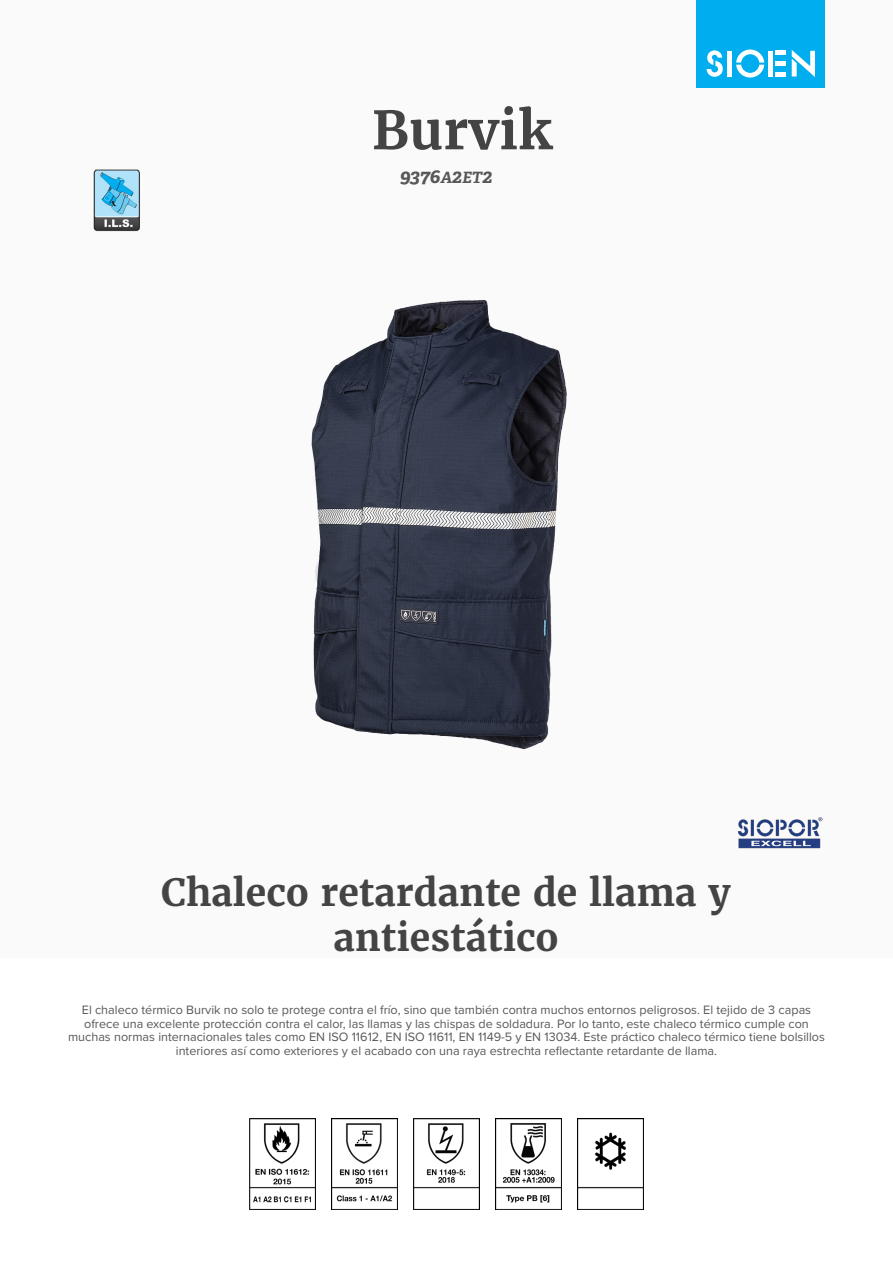
<style>
.page{position:relative;width:893px;height:1263px;background:#fff}
.page>*{position:absolute;margin:0;border:0;box-sizing:border-box;transform-origin:0 0}
.product_name{font:700 52.5px "Merriweather";color:#444}
.product_h2{font:700 37.5px/45px "Merriweather";color:#444;text-align:center}
.product_ref{font:italic 700 19.5px "Adelle";color:#57585a}
.product_description{font:12.6px/13.6px "Proxima Nova";color:#57585a;text-align:center}
.s1{font-size:15.6px}
</style>
<div class="page">
<div style="left:0;top:0;width:893px;height:957px;background:#fafafa"></div>
<div style="left:697px;top:0;width:128px;height:88px;background:#00aeef"></div>
<svg style="left:707px;top:50px;width:16px;height:27px"></svg>
<svg style="left:736px;top:50px;width:28px;height:28px"></svg>
<div style="left:727px;top:51px;width:5px;height:26px;background:#fff"></div>
<div style="left:768px;top:51px;width:5px;height:26px;background:#fff"></div>
<div style="left:775px;top:72px;width:11px;height:5px;background:#fff"></div>
<div style="left:775px;top:61px;width:11px;height:5px;background:#fff"></div>
<hr style="left:775px;top:51px;width:11px;height:4px;background:#fff">
<svg style="left:792px;top:50px;width:23px;height:27px"></svg>
<img style="left:93px;top:169px;width:47px;height:63px">
<img style="left:737px;top:817px;width:86px;height:32px">
<img style="left:249px;top:1118px;width:66px;height:92px">
<img style="left:331px;top:1118px;width:66px;height:92px">
<img style="left:413px;top:1118px;width:67px;height:92px">
<img style="left:495px;top:1118px;width:67px;height:92px">
<img style="left:577px;top:1118px;width:67px;height:92px">
<img style="left:311px;top:300px;width:256px;height:449px">
<p class="product_name" style="left:372px;top:97px;width:182px">Burvik</p>
<p class="product_ref" style="left:400px;top:164px;width:94px">9376<span class="s1">A</span>2<span class="s1">ET</span>2</p>
<p class="product_h2" style="left:161px;top:869px;width:571px">Chaleco retardante de llama y antiestático</p>
<p class="product_description" style="left:68px;top:1002px;width:758px">El chaleco térmico Burvik no solo te protege contra el frío, sino que también contra muchos entornos peligrosos. El tejido de 3 capas ofrece una excelente protección contra el calor, las llamas y las chispas de soldadura. Por lo tanto, este chaleco térmico cumple con muchas normas internacionales tales como EN ISO 11612, EN ISO 11611, EN 1149-5 y EN 13034. Este práctico chaleco térmico tiene bolsillos interiores así como exteriores y el acabado con una raya estrechta reflectante retardante de llama.</p>
</div>
